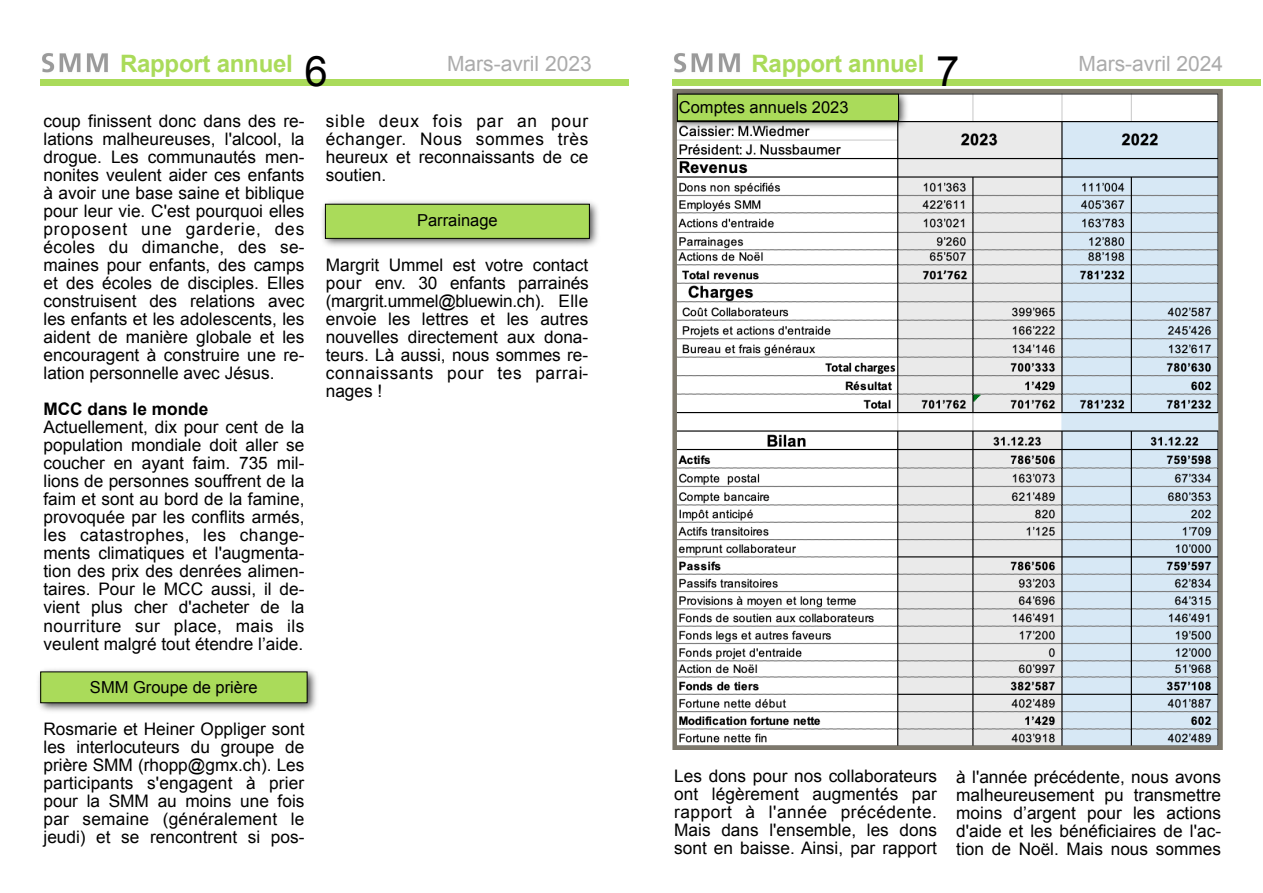
<style>
.page{position:relative;width:1263px;height:893px;background:#fff}
.page>*{position:absolute;margin:0;border:0;box-sizing:border-box;transform-origin:0 0}
.t1{font:42px "Arial";color:#000}
.t2{font:700 24px "Arial";letter-spacing:-.01em;color:#aadb5a}
.t3{font:21px "Arial";color:#ababab}
.t4{font:17.25px/18px "Arial";color:#000;text-align:justify}
.t5{font:700 17.25px "Arial";color:#000}
.t6{font:16.5px "Arial";color:#000}
</style>
<div class="page">
<div style="left:40px;top:80px;width:589px;height:6px;background:#aadb5a"></div>
<img style="left:42px;top:53px;width:66px;height:20px">
<img style="left:322px;top:201px;width:276px;height:46px">
<div style="left:325px;top:204px;width:264px;height:34px;background:#aadb5a"></div>
<div style="left:325px;top:204px;width:265px;height:35px;border:1px solid #000"></div>
<img style="left:38px;top:669px;width:279px;height:43px">
<div style="left:41px;top:672px;width:266px;height:31px;background:#aadb5a"></div>
<div style="left:40px;top:672px;width:267px;height:31px;border:1px solid #000"></div>
<div style="left:672px;top:80px;width:589px;height:6px;background:#aadb5a"></div>
<img style="left:674px;top:53px;width:66px;height:20px">
<img style="left:677px;top:94px;width:541px;height:651px">
<div style="left:672px;top:89px;width:551px;height:661px;border:4px solid #7d786c"></div>
<img style="left:673px;top:90px;width:236px;height:42px">
<div style="left:677px;top:94px;width:221px;height:27px;background:#aadb5a"></div>
<h2 class="t2" style="left:120px;top:48px;width:174px">Rapport annuel</h2>
<p class="t3" style="left:447px;top:50px;width:146px">Mars-avril 2023</p>
<h1 class="t1" style="left:304px;top:43px;width:25px">6</h1>
<p class="t4" style="left:44px;top:113px;width:262px">coup finissent donc dans des re&shy;lations malheureuses, l'alcool, la drogue. Les communautés men&shy;nonites veulent aider ces enfants à avoir une base saine et biblique pour leur vie. C'est pourquoi elles proposent une garderie, des écoles du dimanche, des se&shy;maines pour enfants, des camps et des écoles de disciples. Elles construisent des relations avec les enfants et les adolescents, les aident de manière globale et les encouragent à construire une re&shy;lation personnelle avec Jésus.</p>
<p class="t5" style="left:44px;top:398px;width:166px">MCC dans le monde</p>
<p class="t4" style="left:44px;top:419px;width:262px">Actuellement, dix pour cent de la population mondiale doit aller se coucher en ayant faim. 735 mil&shy;lions de personnes souffrent de la faim et sont au bord de la famine, provoquée par les conflits armés, les catastrophes, les change&shy;ments climatiques et l'augmenta&shy;tion des prix des denrées alimen&shy;taires. Pour le MCC aussi, il de&shy;vient plus cher d'acheter de la nourriture sur place, mais ils veulent malgré tout étendre l’aide.</p>
<p class="t6" style="left:90px;top:676px;width:169px">SMM Groupe de prière</p>
<p class="t4" style="left:44px;top:720px;width:262px">Rosmarie et Heiner Oppliger sont les interlocuteurs du groupe de prière SMM (rhopp@gmx.ch). Les participants s'engagent à prier pour la SMM au moins une fois par semaine (généralement le jeudi) et se rencontrent si pos-</p>
<p class="t4" style="left:326px;top:113px;width:264px">sible deux fois par an pour échanger. Nous sommes très heureux et reconnaissants de ce soutien.</p>
<p class="t6" style="left:417px;top:209px;width:82px">Parrainage</p>
<p class="t4" style="left:326px;top:257px;width:265px">Margrit Ummel est votre contact pour env. 30 enfants parrainés (margrit.ummel@bluewin.ch). Elle envoie les lettres et les autres nouvelles directement aux dona&shy;teurs. Là aussi, nous sommes re&shy;connaissants pour tes parrai&shy;nages !</p>
<h2 class="t2" style="left:751px;top:48px;width:174px">Rapport annuel</h2>
<p class="t3" style="left:1078px;top:50px;width:146px">Mars-avril 2024</p>
<h1 class="t1" style="left:936px;top:43px;width:25px">7</h1>
<p class="t6" style="left:679px;top:96px;width:171px">Comptes annuels 2023</p>
<p class="t4" style="left:674px;top:767px;width:264px">Les dons pour nos collaborateurs ont légèrement augmentés par rapport à l'année précédente.<br>Mais dans l'ensemble, les dons sont en baisse. Ainsi, par rapport</p>
<p class="t4" style="left:956px;top:768px;width:266px">à l'année précédente, nous avons malheureusement pu transmettre moins d’argent pour les actions d'aide et les bénéficiaires de l'ac&shy;tion de Noël. Mais nous sommes</p>
</div>
